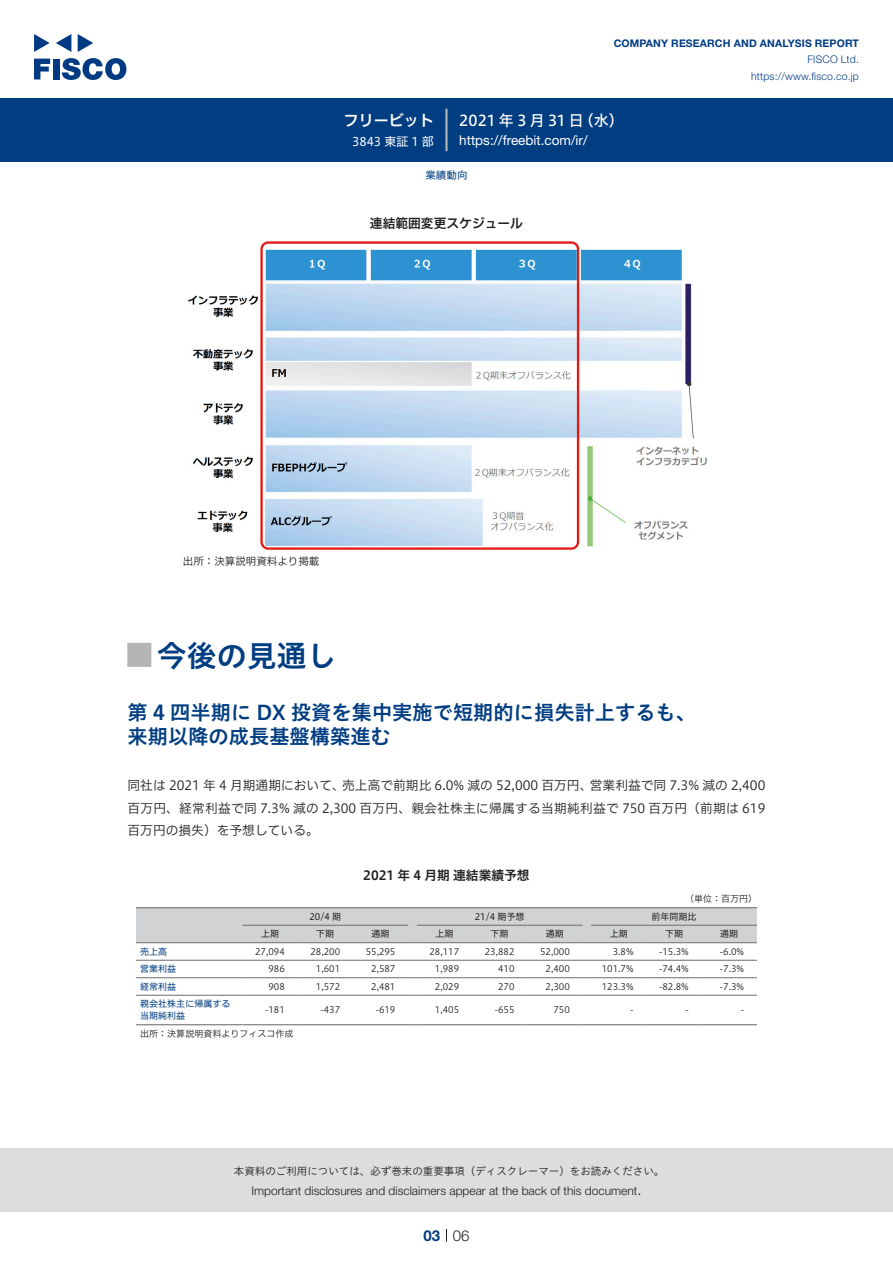
<style>
.page{position:relative;width:893px;height:1263px;background:#fff}
.page>*{position:absolute;margin:0;border:0;box-sizing:border-box;transform-origin:0 0}
.t1{font:30px "Hiragino UD Sans Std N W6";color:#003d81}
.t2{font:700 24px "Koz Go Pro";color:#b5b5b6}
.t3{font:20.25px/24px "Hiragino UD Sans Std W6";color:#003d81}
.t4{font:15px "Hiragino UD Sans F Std N W5";letter-spacing:.175em;color:#fff}
.t5{font:15px "Hiragino UD Sans F Std N W6";color:#fff}
.t6{font:300 15px "Helvetica Neue LT Std";color:#231f20}
.t7{font:700 15px "Helvetica Neue LT Std";color:#003d81}
.t8{font:13.5px "Helvetica Neue LT Std";color:#fff}
.t9{font:12.75px/22.5px "Hiragino UD Sans F Std N W3";color:#231f20}
.t10{font:12.75px "Hiragino UD Sans F Std N W6";color:#231f20}
.t11{font:300 12px "Helvetica Neue LT Std";color:#231f20}
.t12{font:12px "Hiragino UD Sans F Std N W4";color:#fff}
.t13{font:10.5px "Hiragino UD Sans Std W3";color:#231f20}
.t14{font:700 10.5px "Helvetica Neue LT Std";letter-spacing:.015em;color:#003d81}
.t15{font:300 10.5px/16.5px "Helvetica Neue LT Std";letter-spacing:.015em;color:#003d81;text-align:right}
.t16{font:10.5px "Hiragino UD Sans F Std N W3";color:#231f20}
.t17{font:10.5px "Hiragino UD Sans F Std N W4";color:#003d81}
.t18{font:9px "Hiragino UD Sans F Std N W3";color:#231f20}
.t19{font:9px "Hiragino UD Sans F Std N W4";color:#231f20}
.t20{font:9px/17.5px "Hiragino UD Sans F Std N W4";color:#003d81}
</style>
<div class="page">
<div style="left:0;top:1148px;width:893px;height:64px;background:#ddd"></div>
<svg style="left:34px;top:59px;width:16px;height:20px"></svg>
<div style="left:53px;top:59px;width:6px;height:20px;background:#003a83"></div>
<svg style="left:62px;top:58px;width:64px;height:22px"></svg>
<svg style="left:34px;top:34px;width:16px;height:18px"></svg>
<svg style="left:78px;top:34px;width:15px;height:18px"></svg>
<svg style="left:56px;top:34px;width:15px;height:18px"></svg>
<div style="left:0;top:98px;width:893px;height:64px;background:#003d81"></div>
<hr style="left:445px;top:109px;width:3px;height:42px;background:#b5b5b6">
<svg style="left:446px;top:1229px;width:1px;height:13px"></svg>
<img style="left:188px;top:241px;width:519px;height:309px">
<hr style="left:136px;top:960px;width:106px;height:1px;background:#6c6d70">
<hr style="left:242px;top:960px;width:56px;height:1px;background:#6c6d70">
<hr style="left:298px;top:960px;width:55px;height:1px;background:#6c6d70">
<hr style="left:353px;top:960px;width:55px;height:1px;background:#6c6d70">
<hr style="left:417px;top:960px;width:55px;height:1px;background:#6c6d70">
<hr style="left:472px;top:960px;width:55px;height:1px;background:#6c6d70">
<hr style="left:527px;top:960px;width:56px;height:1px;background:#6c6d70">
<hr style="left:591px;top:960px;width:55px;height:1px;background:#6c6d70">
<hr style="left:646px;top:960px;width:56px;height:1px;background:#6c6d70">
<hr style="left:702px;top:960px;width:55px;height:1px;background:#6c6d70">
<hr style="left:136px;top:977px;width:106px;height:1px;background:#6c6d70">
<hr style="left:242px;top:977px;width:56px;height:1px;background:#6c6d70">
<hr style="left:298px;top:977px;width:55px;height:1px;background:#6c6d70">
<hr style="left:353px;top:977px;width:55px;height:1px;background:#6c6d70">
<hr style="left:417px;top:977px;width:55px;height:1px;background:#6c6d70">
<hr style="left:472px;top:977px;width:55px;height:1px;background:#6c6d70">
<hr style="left:527px;top:977px;width:56px;height:1px;background:#6c6d70">
<hr style="left:591px;top:977px;width:55px;height:1px;background:#6c6d70">
<hr style="left:646px;top:977px;width:56px;height:1px;background:#6c6d70">
<hr style="left:702px;top:977px;width:55px;height:1px;background:#6c6d70">
<hr style="left:136px;top:995px;width:106px;height:1px;background:#6c6d70">
<hr style="left:242px;top:995px;width:56px;height:1px;background:#6c6d70">
<hr style="left:298px;top:995px;width:55px;height:1px;background:#6c6d70">
<hr style="left:353px;top:995px;width:55px;height:1px;background:#6c6d70">
<hr style="left:417px;top:995px;width:55px;height:1px;background:#6c6d70">
<hr style="left:472px;top:995px;width:55px;height:1px;background:#6c6d70">
<hr style="left:527px;top:995px;width:56px;height:1px;background:#6c6d70">
<hr style="left:591px;top:995px;width:55px;height:1px;background:#6c6d70">
<hr style="left:646px;top:995px;width:56px;height:1px;background:#6c6d70">
<hr style="left:702px;top:995px;width:55px;height:1px;background:#6c6d70">
<svg style="left:136px;top:907px;width:621px;height:36px"></svg>
<hr style="left:591px;top:907px;width:55px;height:1px;background:#6c6d70">
<hr style="left:646px;top:907px;width:56px;height:1px;background:#6c6d70">
<hr style="left:702px;top:907px;width:55px;height:1px;background:#6c6d70">
<hr style="left:136px;top:1024px;width:106px;height:1px;background:#6c6d70">
<hr style="left:242px;top:1024px;width:56px;height:1px;background:#6c6d70">
<hr style="left:298px;top:1024px;width:55px;height:1px;background:#6c6d70">
<hr style="left:353px;top:1024px;width:55px;height:1px;background:#6c6d70">
<hr style="left:417px;top:1024px;width:55px;height:1px;background:#6c6d70">
<hr style="left:472px;top:1024px;width:55px;height:1px;background:#6c6d70">
<hr style="left:527px;top:1024px;width:56px;height:1px;background:#6c6d70">
<hr style="left:591px;top:1024px;width:55px;height:1px;background:#6c6d70">
<hr style="left:646px;top:1024px;width:56px;height:1px;background:#6c6d70">
<hr style="left:702px;top:1024px;width:55px;height:1px;background:#6c6d70">
<h3 class="t5" style="left:344px;top:109px;width:92px">フリービット</h3>
<h3 class="t12" style="left:352px;top:132px;width:83px">3843 東証 1 部</h3>
<p class="t14" style="left:614px;top:37px;width:247px">COMPANY RESEARCH AND ANALYSIS REPORT</p>
<p class="t15" style="left:751px;top:51px;width:109px">FISCO Ltd. https://www.fisco.co j p.</p>
<h3 class="t4" style="left:459px;top:109px;width:126px">2021年3月31日</h3>
<h3 class="t4" style="left:579px;top:109px;width:46px">（水(</h3>
<h3 class="t8" style="left:459px;top:132px;width:130px">https://freebit.com /i r/</h3>
<p class="t17" style="left:425px;top:167px;width:43px">業績動向</p>
<h3 class="t10" style="left:370px;top:214px;width:155px">連結範囲変更スケジュール</h3>
<p class="t16" style="left:183px;top:553px;width:138px">出所：決算説明資料より掲載</p>
<h1 class="t1" style="left:157px;top:632px;width:181px">今後の見通し</h1>
<h2 class="t2" style="left:128px;top:640px;width:25px">█</h2>
<h3 class="t3" style="left:128px;top:699px;width:570px">第 4 四半期に DX 投資を集中実施で短期的に損失計上するも、来期以降の成長基盤構築進む</h3>
<h3 class="t9" style="left:590px;top:773px;width:177px">営業利益で同 7.3% 減の 2,400</h3>
<h3 class="t9" style="left:342px;top:773px;width:252px">売上高で前期比 6.0% 減の 52,000 百万円、</h3>
<h3 class="t9" style="left:128px;top:773px;width:639px">同社は 2021 年 4 月期通期において、<br>百万円、経常利益で同 7.3% 減の 2,300 百万円、親会社株主に帰属する当期純利益で 750 百万円（前期は 619百万円の損失）を予想している。</h3>
<h3 class="t10" style="left:363px;top:866px;width:168px">2021 年 4 月期連結業績予想</h3>
<p class="t18" style="left:685px;top:892px;width:73px">（単位：百万円(</p>
<p class="t19" style="left:651px;top:910px;width:46px">前年同期比</p>
<p class="t19" style="left:309px;top:910px;width:33px">20/4 期</p>
<p class="t19" style="left:475px;top:910px;width:51px">21/4 期予想</p>
<p class="t19" style="left:261px;top:927px;width:19px">上期</p>
<p class="t19" style="left:316px;top:927px;width:19px">下期</p>
<p class="t19" style="left:372px;top:927px;width:20px">通期</p>
<p class="t19" style="left:435px;top:927px;width:19px">上期</p>
<p class="t19" style="left:491px;top:927px;width:19px">下期</p>
<p class="t19" style="left:546px;top:927px;width:19px">通期</p>
<p class="t19" style="left:610px;top:927px;width:19px">上期</p>
<p class="t19" style="left:665px;top:927px;width:19px">下期</p>
<p class="t19" style="left:720px;top:927px;width:19px">通期</p>
<p class="t20" style="left:140px;top:942px;width:28px">売上高</p>
<p class="t18" style="left:255px;top:945px;width:31px">27,094</p>
<p class="t18" style="left:310px;top:945px;width:31px">28,200</p>
<p class="t18" style="left:366px;top:945px;width:31px">55,295</p>
<p class="t18" style="left:429px;top:945px;width:31px">28,117</p>
<p class="t18" style="left:485px;top:945px;width:31px">23,882</p>
<p class="t18" style="left:540px;top:945px;width:31px">52,000</p>
<p class="t18" style="left:613px;top:945px;width:22px">3.8%</p>
<p class="t18" style="left:659px;top:945px;width:31px">-15.3%</p>
<p class="t18" style="left:720px;top:945px;width:26px">-6.0%</p>
<p class="t20" style="left:140px;top:960px;width:37px">営業利益</p>
<p class="t18" style="left:268px;top:962px;width:18px">986</p>
<p class="t18" style="left:316px;top:962px;width:26px">1,601</p>
<p class="t18" style="left:371px;top:962px;width:26px">2,587</p>
<p class="t18" style="left:435px;top:962px;width:26px">1,989</p>
<p class="t18" style="left:498px;top:962px;width:18px">410</p>
<p class="t18" style="left:545px;top:962px;width:26px">2,400</p>
<p class="t18" style="left:602px;top:962px;width:33px">101.7%</p>
<p class="t18" style="left:659px;top:962px;width:31px">-74.4%</p>
<p class="t18" style="left:720px;top:962px;width:26px">-7.3%</p>
<p class="t20" style="left:140px;top:977px;width:91px">経常利益<br>親会社株主に帰属する</p>
<p class="t18" style="left:268px;top:980px;width:18px">908</p>
<p class="t18" style="left:265px;top:1003px;width:21px">-181</p>
<p class="t20" style="left:140px;top:1007px;width:46px">当期純利益</p>
<p class="t18" style="left:140px;top:1027px;width:154px">出所：決算説明資料よりフィスコ作成</p>
<p class="t18" style="left:316px;top:980px;width:26px">1,572</p>
<p class="t18" style="left:320px;top:1003px;width:21px">-437</p>
<p class="t18" style="left:371px;top:980px;width:26px">2,481</p>
<p class="t18" style="left:376px;top:1003px;width:21px">-619</p>
<p class="t18" style="left:435px;top:980px;width:26px">2,029</p>
<p class="t18" style="left:435px;top:1003px;width:26px">1,405</p>
<p class="t18" style="left:498px;top:980px;width:18px">270</p>
<p class="t18" style="left:495px;top:1003px;width:21px">-655</p>
<p class="t18" style="left:545px;top:980px;width:26px">2,300</p>
<p class="t18" style="left:553px;top:1003px;width:18px">750</p>
<p class="t18" style="left:602px;top:980px;width:33px">123.3%</p>
<p class="t18" style="left:630px;top:1003px;width:5px">-</p>
<p class="t18" style="left:659px;top:980px;width:31px">-82.8%</p>
<p class="t18" style="left:685px;top:1003px;width:5px">-</p>
<p class="t18" style="left:720px;top:980px;width:26px">-7.3%</p>
<p class="t18" style="left:741px;top:1003px;width:5px">-</p>
<p class="t13" style="left:234px;top:1163px;width:432px">本資料のご利用については、必ず巻末の重要事項（ディスクレーマー）をお読みください。</p>
<h3 class="t6" style="left:637px;top:1180px;width:6px">.</h3>
<h3 class="t11" style="left:251px;top:1183px;width:387px">Important disclosures and disclaimers appear at the back of this document</h3>
<h3 class="t7" style="left:423px;top:1226px;width:18px">03</h3>
<h3 class="t6" style="left:453px;top:1226px;width:18px">06</h3>
</div>
